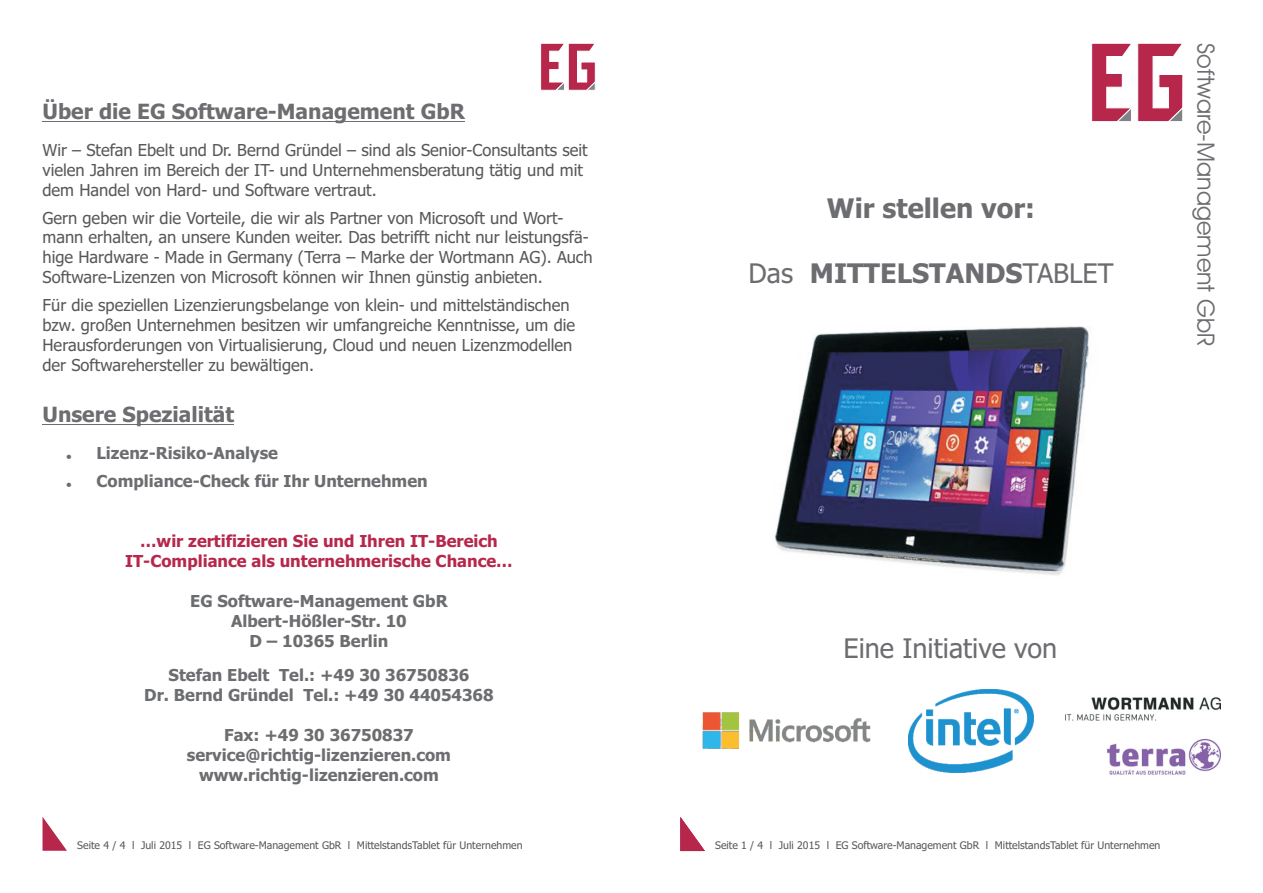
<style>
.page{position:relative;width:1263px;height:893px;background:#fff}
.page>*{position:absolute;margin:0;border:0;box-sizing:border-box;transform-origin:0 0}
.t1{font:700 27px "Tahoma";color:#6c6d70}
.t2{font:27px "Tahoma";color:#6c6d70}
.t3{font:24px "Avant Garde IT Cby BT";color:#6c6d70}
.t4{font:700 21px "Tahoma";color:#6c6d70}
.t5{font:16.5px/20px "Tahoma";color:#57585a}
.t6{font:700 16.5px/20px "Tahoma";color:#6c6d70;text-align:center}
.t7{font:700 16.5px/20px "Tahoma";color:#b6274b;text-align:center}
.t8{font:10.5px "Tahoma";color:#57585a}
.s1{font-weight:400}
</style>
<div class="page">
<hr style="left:43px;top:121px;width:422px;height:1px;background:#6c6d70">
<svg style="left:1091px;top:43px;width:92px;height:79px"></svg>
<img style="left:908px;top:689px;width:125px;height:83px">
<img style="left:702px;top:712px;width:169px;height:37px">
<img style="left:1066px;top:697px;width:154px;height:78px">
<img style="left:774px;top:326px;width:315px;height:249px">
<svg style="left:680px;top:817px;width:25px;height:34px"></svg>
<svg style="left:43px;top:817px;width:24px;height:34px"></svg>
<hr style="left:43px;top:424px;width:191px;height:1px;background:#6c6d70">
<svg style="left:541px;top:43px;width:55px;height:48px"></svg>
<p class="t4" style="left:43px;top:103px;width:424px">Über die EG Software-Management GbR</p>
<p class="t5" style="left:43px;top:141px;width:547px">Wir – Stefan Ebelt und Dr. Bernd Gründel – sind als Senior-Consultants seit vielen Jahren im Bereich der IT- und Unternehmensberatung tätig und mit dem Handel von Hard- und Software vertraut.</p>
<p class="t5" style="left:43px;top:209px;width:552px">Gern geben wir die Vorteile, die wir als Partner von Microsoft und Wort&shy;mann erhalten, an unsere Kunden weiter. Das betrifft nicht nur leistungsfä&shy;hige Hardware - Made in Germany (Terra – Marke der Wortmann AG). Auch Software-Lizenzen von Microsoft können wir Ihnen günstig anbieten.</p>
<p class="t5" style="left:43px;top:297px;width:534px">Für die speziellen Lizenzierungsbelange von klein- und mittelständischen bzw. großen Unternehmen besitzen wir umfangreiche Kenntnisse, um die Herausforderungen von Virtualisierung, Cloud und neuen Lizenzmodellen der Softwarehersteller zu bewältigen.</p>
<p class="t4" style="left:43px;top:406px;width:193px">Unsere Spezialität</p>
<p class="t6" style="left:97px;top:440px;width:333px;line-height:27.9px;text-align:left">Lizenz-Risiko-Analyse<br>Compliance-Check für Ihr Unternehmen</p>
<p class="t7" style="left:125px;top:532px;width:389px">…wir zertifizieren Sie und Ihren IT-Bereich<br>IT-Compliance als unternehmerische Chance…</p>
<p class="t6" style="left:190px;top:592px;width:259px">EG Software-Management GbR<br>Albert-Hößler-Str. 10<br>D – 10365 Berlin</p>
<p class="t6" style="left:144px;top:667px;width:351px">Stefan Ebelt Tel.: +49 30 36750836<br>Dr. Bernd Gründel Tel.: +49 30 44054368</p>
<p class="t6" style="left:187px;top:727px;width:266px">Fax: +49 30 36750837 service@richtig-lizenzieren.com www.richtig-lizenzieren.com</p>
<p class="t8" style="left:77px;top:841px;width:447px">Seite 4 / 4 l Juli 2015 l EG Software-Management GbR l MittelstandsTablet für Unternehmen</p>
<h1 class="t1" style="left:827px;top:198px;width:210px">Wir stellen vor:</h1>
<h1 class="t1" style="left:748px;top:263px;width:366px"><span class="s1">Das</span> MITTELSTANDS<span class="s1">TABLET</span></h1>
<h2 class="t3" style="left:1215px;top:43px;width:304px;rotate:90deg">Software-Management GbR</h2>
<h1 class="t2" style="left:843px;top:638px;width:215px">Eine Initiative von</h1>
<p class="t8" style="left:715px;top:841px;width:447px">Seite 1 / 4 l Juli 2015 l EG Software-Management GbR l MittelstandsTablet für Unternehmen</p>
</div>
